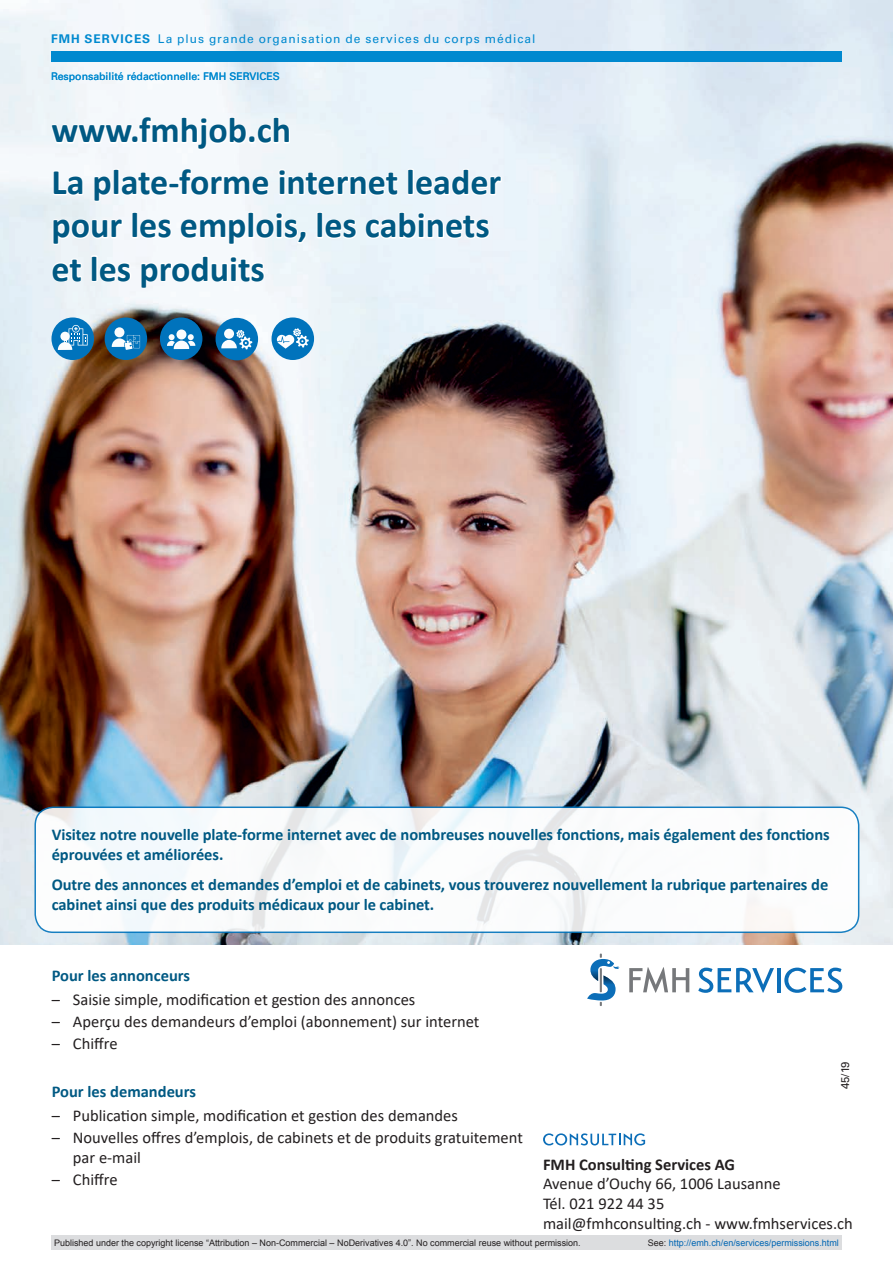
<style>
.page{position:relative;width:893px;height:1263px;background:#fff}
.page>*{position:absolute;margin:0;border:0;box-sizing:border-box;transform-origin:0 0}
.t1{font:700 36px/51.8px "Calibri";color:#005983}
.t2{font:16.5px/19.8px "Calibri";color:#231f20}
.t3{font:700 16.5px/19.8px "Calibri";letter-spacing:-.005em;color:#005983}
.t4{font:700 16.5px "Calibri";color:#231f20}
.t5{font:12px "Univers LT Std";letter-spacing:.08em;color:#0089cf}
.t6{font:11.25px "Univers LT Std";color:#231f20}
.t7{font:10.5px "Univers LT Std";color:#0089cf}
.t8{font:9px "Arial";color:#231f20}
.t9{font:9px "Arial";color:#0166b3}
.s1{font-weight:700}
.s2{color:#231f20}
</style>
<div class="page">
<img style="left:0;top:0;width:893px;height:944px">
<svg style="left:543px;top:1133px;width:102px;height:12px"></svg>
<svg style="left:698px;top:967px;width:76px;height:26px"></svg>
<hr style="left:777px;top:968px;width:3px;height:24px;background:#0c6eb8">
<svg style="left:784px;top:967px;width:58px;height:26px"></svg>
<svg style="left:629px;top:967px;width:60px;height:25px"></svg>
<svg style="left:587px;top:953px;width:32px;height:53px"></svg>
<svg style="left:50px;top:109px;width:242px;height:46px"></svg>
<svg style="left:51px;top:168px;width:34px;height:29px"></svg>
<svg style="left:92px;top:167px;width:179px;height:36px"></svg>
<svg style="left:277px;top:168px;width:123px;height:29px"></svg>
<svg style="left:406px;top:167px;width:98px;height:30px"></svg>
<svg style="left:315px;top:210px;width:176px;height:31px"></svg>
<svg style="left:50px;top:210px;width:258px;height:80px"></svg>
<div style="left:51px;top:317px;width:43px;height:43px;background:#0073bc;border-radius:50%"></div>
<svg style="left:58px;top:325px;width:30px;height:25px"></svg>
<div style="left:105px;top:317px;width:42px;height:43px;background:#0073bc;border-radius:50%"></div>
<div style="left:114px;top:327px;width:10px;height:10px;background:#fbfcfd;border-radius:50%"></div>
<svg style="left:112px;top:335px;width:28px;height:15px"></svg>
<div style="left:160px;top:317px;width:42px;height:43px;background:#0073bc;border-radius:50%"></div>
<div style="left:176px;top:329px;width:10px;height:10px;background:#fbfcfd;border-radius:50%"></div>
<svg style="left:167px;top:334px;width:28px;height:15px"></svg>
<div style="left:216px;top:318px;width:42px;height:42px;background:#0073bc;border-radius:50%"></div>
<svg style="left:221px;top:329px;width:31px;height:20px"></svg>
<div style="left:272px;top:317px;width:42px;height:43px;background:#0073bc;border-radius:50%"></div>
<svg style="left:277px;top:329px;width:32px;height:20px"></svg>
<div style="left:35px;top:807px;width:824px;height:125px;background:#fff;border-radius:18px"></div>
<div style="left:34px;top:806px;width:825px;height:127px;border:2px solid #0073bc;border-radius:18px"></div>
<div style="left:51px;top:51px;width:791px;height:11px;background:#0089cf"></div>
<div style="left:51px;top:1235px;width:791px;height:15px;background:#dcdddf"></div>
<p class="t5" style="left:51px;top:31px;width:486px"><span class="s1">FMH SERVICES</span> La plus grande organisation de services du corps médical</p>
<p class="t7" style="left:51px;top:70px;width:230px">Responsabilité rédactionnelle: FMH SERVICES</p>
<h1 class="t1" style="left:51px;top:104px;width:451px">www.fmhjob.ch<br>La plate-forme internet leader</h1>
<h1 class="t1" style="left:51px;top:203px;width:440px;line-height:43.2px">pour les emplois, les cabinets et les produits</h1>
<p class="t3" style="left:52px;top:824px;width:780px">Visitez notre nouvelle plate-forme internet avec de nombreuses nouvelles fonctions, mais également des fonctions éprouvées et améliorées.</p>
<p class="t3" style="left:52px;top:875px;width:778px">Outre des annonces et demandes d’emploi et de cabinets, vous trouverez nouvellement la rubrique partenaires de cabinet ainsi que des produits médicaux pour le cabinet.</p>
<p class="t3" style="left:52px;top:966px;width:140px">Pour les annonceurs</p>
<p class="t2" style="left:52px;top:989px;width:365px">– Saisie simple, modification et gestion des annonces</p>
<p class="t2" style="left:52px;top:1011px;width:429px">– Aperçu des demandeurs d’emploi (abonnement) sur internet</p>
<p class="t2" style="left:52px;top:1033px;width:67px">– Chiffre</p>
<p class="t3" style="left:52px;top:1082px;width:146px">Pour les demandeurs</p>
<p class="t2" style="left:52px;top:1105px;width:408px">– Publication simple, modification et gestion des demandes</p>
<p class="t2" style="left:73px;top:1127px;width:451px;text-indent:-21px">– Nouvelles offres d’emplois, de cabinets et de produits gratuitement par e-mail</p>
<p class="t2" style="left:52px;top:1169px;width:67px">– Chiffre</p>
<p class="t6" style="left:838px;top:1089px;width:29px;rotate:-90deg">45/19</p>
<p class="t4" style="left:543px;top:1152px;width:193px">FMH Consulting Services AG</p>
<p class="t2" style="left:543px;top:1173px;width:311px">Avenue d’Ouchy 66, 1006 Lausanne<br>Tél. 021 922 44 35<br>mail@fmhconsulting.ch - www.fmhservices.ch</p>
<p class="t8" style="left:54px;top:1237px;width:528px">Published under the copyright license “Attribution – Non-Commercial – NoDerivatives 4.0”. No commercial reuse without permission.</p>
<p class="t9" style="left:648px;top:1237px;width:193px"><span class="s2">See:</span> http://emh.ch/en/services/permissions.html</p>
</div>
